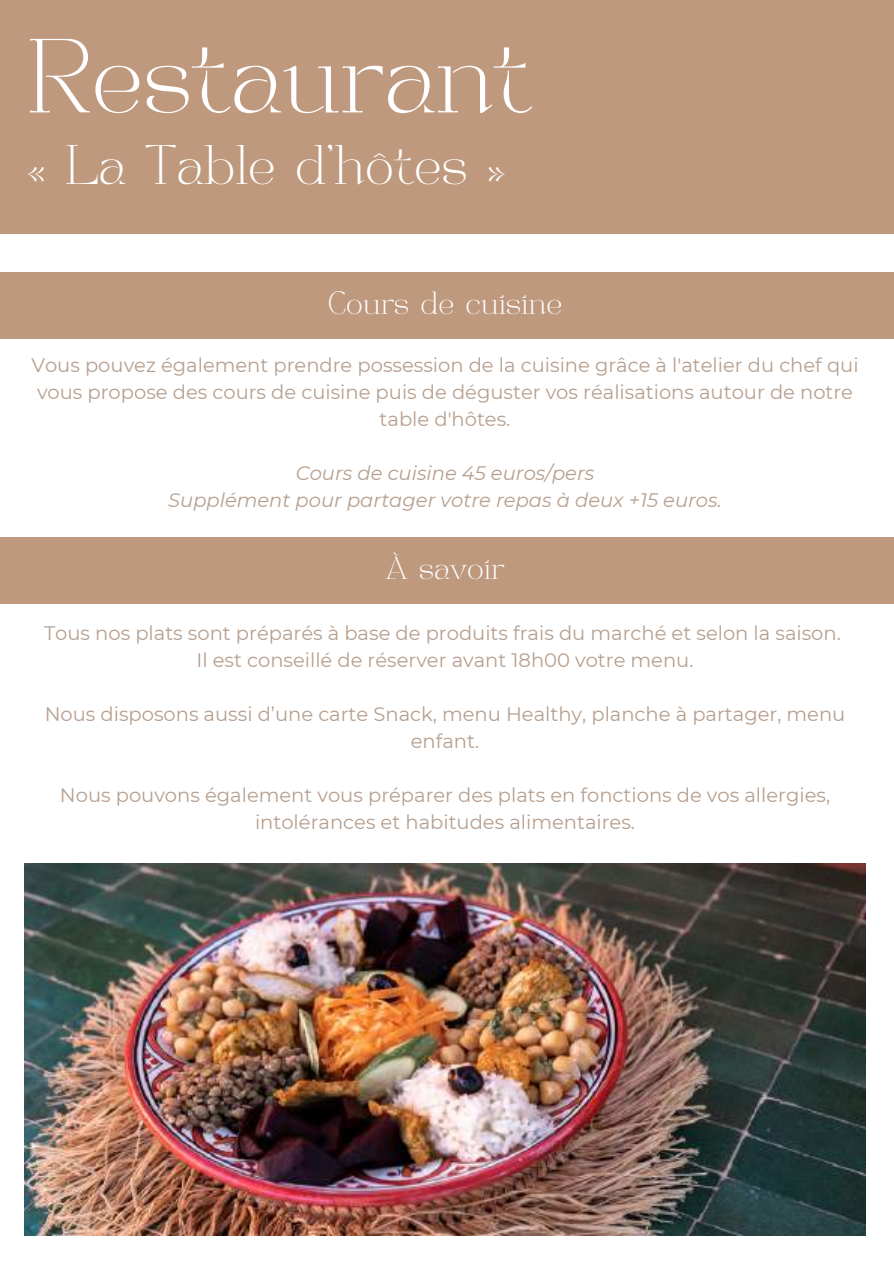
<style>
.page{position:relative;width:894px;height:1264px;background:#fff}
.page>*{position:absolute;margin:0;border:0;box-sizing:border-box;transform-origin:0 0}
.t1{font:73.5px "TANPARFAIT";color:#fff}
.t2{font:39px "TANPARFAIT";color:#fff}
.t3{font:22.5px "TANPARFAIT";color:#fff}
.t4{font:19.5px/27px "Montserrat";color:#b69f8f;text-align:center}
.t5{font:italic 19.5px/27px "Montserrat";color:#b69f8f;text-align:center}
</style>
<div class="page">
<div style="left:0;top:0;width:893px;height:234px;background:#be997e"></div>
<div style="left:0;top:272px;width:893px;height:66px;background:#be997e"></div>
<img style="left:25px;top:863px;width:840px;height:372px">
<div style="left:0;top:537px;width:893px;height:66px;background:#be997e"></div>
<h1 class="t1" style="left:27px;top:33px;width:507px">Restaurant</h1>
<h2 class="t2" style="left:27px;top:142px;width:481px">« La Table d’hôtes »</h2>
<p class="t3" style="left:327px;top:289px;width:236px">Cours de cuisine</p>
<p class="t4" style="left:31px;top:352px;width:828px">Vous pouvez également prendre possession de la cuisine grâce à l'atelier du chef qui vous propose des cours de cuisine puis de déguster vos réalisations autour de notre table d'hôtes.</p>
<p class="t5" style="left:168px;top:460px;width:555px">Cours de cuisine 45 euros/pers<br>Supplément pour partager votre repas à deux +15 euros.</p>
<p class="t3" style="left:385px;top:554px;width:121px">À savoir</p>
<p class="t4" style="left:44px;top:619px;width:798px">Tous nos plats sont préparés à base de produits frais du marché et selon la saison.<br>Il est conseillé de réserver avant 18h00 votre menu.</p>
<p class="t4" style="left:45px;top:700px;width:802px">Nous disposons aussi d’une carte Snack, menu Healthy, planche à partager, menu enfant.</p>
<p class="t4" style="left:60px;top:781px;width:771px">Nous pouvons également vous préparer des plats en fonctions de vos allergies, intolérances et habitudes alimentaires.</p>
</div>
